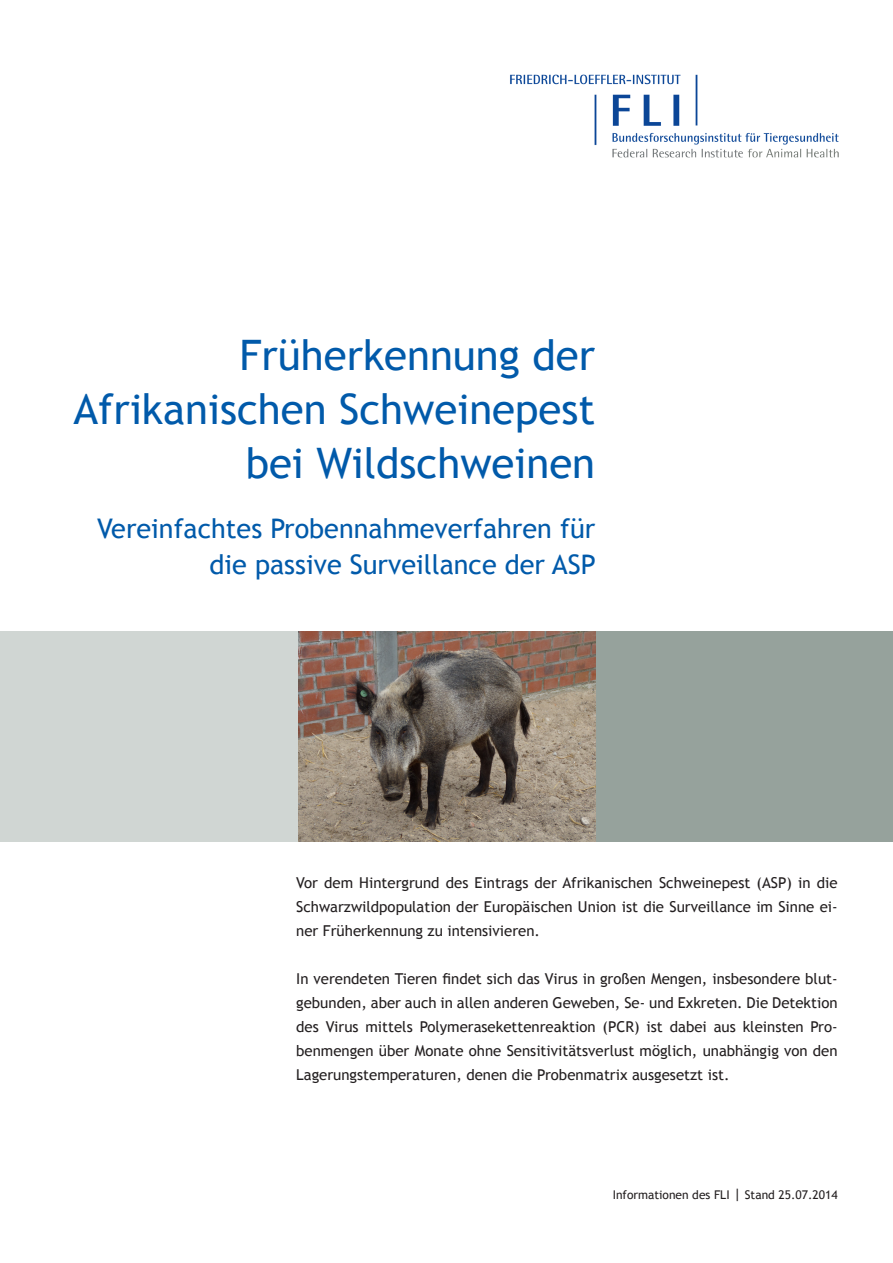
<style>
.page{position:relative;width:893px;height:1263px;background:#fff}
.page>*{position:absolute;margin:0;border:0;box-sizing:border-box;transform-origin:0 0}
.t1{font:42px/54px "Trebuchet MS";color:#015aaa;text-align:right}
.t2{font:27px/36px "Trebuchet MS";color:#015aaa;text-align:right}
.t3{font:15px/24px "Trebuchet MS";color:#231f20;text-align:justify}
.t4{font:12px "Trebuchet MS";color:#231f20}
.s1{font-size:15px}
</style>
<div class="page">
<img style="left:510px;top:74px;width:329px;height:84px">
<div style="left:595px;top:631px;width:298px;height:211px;background:#96a29c"></div>
<img style="left:298px;top:631px;width:297px;height:211px">
<div style="left:0;top:631px;width:298px;height:211px;background:#d0d6d3"></div>
<h1 class="t1" style="left:73px;top:329px;width:523px">Früherkennung der<br>Afrikanischen Schweinepest bei Wildschweinen</h1>
<h2 class="t2" style="left:97px;top:511px;width:500px">Vereinfachtes Probennahmeverfahren für die passive Surveillance der ASP</h2>
<p class="t3" style="left:296px;top:871px;width:543px">Vor dem Hintergrund des Eintrags der Afrikanischen Schweinepest (ASP) in die Schwarzwildpopulation der Europäischen Union ist die Surveillance im Sinne ei&shy;ner Früherkennung zu intensivieren.</p>
<p class="t3" style="left:296px;top:967px;width:543px">In verendeten Tieren findet sich das Virus in großen Mengen, insbesondere blut&shy;gebunden, aber auch in allen anderen Geweben, Se- und Exkreten. Die Detektion des Virus mittels Polymerasekettenreaktion (PCR) ist dabei aus kleinsten Pro&shy;benmengen über Monate ohne Sensitivitätsverlust möglich, unabhängig von den Lagerungstemperaturen, denen die Probenmatrix ausgesetzt ist.</p>
<p class="t4" style="left:613px;top:1188px;width:226px">Informationen des FLI <span class="s1">|</span> Stand 25.07.2014</p>
</div>
